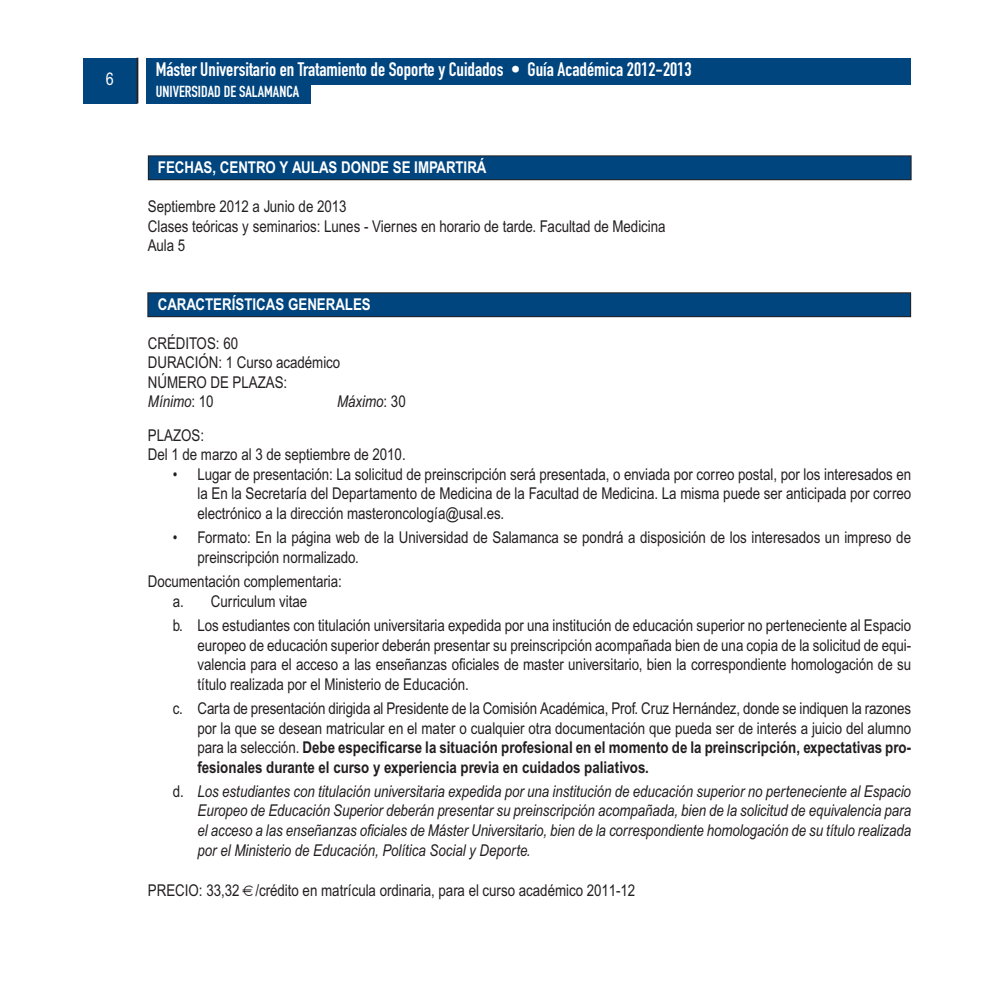
<style>
.page{position:relative;width:993px;height:993px;background:#fff}
.page>*{position:absolute;margin:0;border:0;box-sizing:border-box;transform-origin:0 0}
.t1{font:19.25px "DIN Engschrift Alternate";color:#fff}
.t2{font:17.5px "Arial Narrow";color:#fff}
.t3{font:16.28px/19.4px "Arial Narrow";color:#231f20}
.t4{font:italic 16.28px/19.4px "Arial Narrow";color:#231f20;text-align:justify}
.t5{font:700 16.28px "Arial Narrow";color:#fff}
.t6{font:15.75px "DIN Engschrift Alternate";color:#fff}
.s1{font-style:italic}
.s2{font-style:normal}
.s3{font-weight:700}
</style>
<div class="page">
<div style="left:148px;top:293px;width:762px;height:23px;background:#01457f"></div>
<div style="left:147px;top:292px;width:763px;height:25px;border:1px solid #231f20"></div>
<div style="left:148px;top:156px;width:762px;height:24px;background:#01457f"></div>
<div style="left:148px;top:155px;width:763px;height:25px;border:1px solid #231f20"></div>
<div style="left:83px;top:58px;width:54px;height:45px;background:#01457f"></div>
<div style="left:146px;top:58px;width:164px;height:45px;background:#01457f"></div>
<hr style="left:136px;top:58px;width:2px;height:45px;background:#231f20">
<div style="left:146px;top:58px;width:764px;height:26px;background:#01457f"></div>
<p class="t2" style="left:106px;top:73px;width:9px">6</p>
<p class="t1" style="left:156px;top:62px;width:537px">Máster Universitario en Tratamiento de Soporte y Cuidados • Guía Académica 2012-2013</p>
<p class="t6" style="left:156px;top:86px;width:145px">UNIVERSIDAD DE SALAMANCA</p>
<p class="t5" style="left:158px;top:161px;width:330px">FECHAS, CENTRO Y AULAS DONDE SE IMPARTIRÁ</p>
<p class="t3" style="left:148px;top:198px;width:519px">Septiembre 2012 a Junio de 2013<br>Clases teóricas y seminarios: Lunes - Viernes en horario de tarde. Facultad de Medicina<br>Aula 5</p>
<p class="t5" style="left:158px;top:298px;width:214px">CARACTERÍSTICAS GENERALES</p>
<p class="t3" style="left:148px;top:334px;width:194px">CRÉDITOS: 60<br>DURACIÓN: 1 Curso académico<br>NÚMERO DE PLAZAS:<br><span class="s1">Mínimo</span>: 10</p>
<p class="t4" style="left:337px;top:393px;width:70px">Máximo<span class="s2">: 30</span></p>
<p class="t3" style="left:148px;top:426px;width:259px">PLAZOS:<br>Del 1 de marzo al 3 de septiembre de 2010.</p>
<p class="t3" style="left:197px;top:465px;width:715px;text-align:justify;text-indent:-25px">• Lugar de presentación: La solicitud de preinscripción será presentada, o enviada por correo postal, por los interesados en la En la Secretaría del Departamento de Medicina de la Facultad de Medicina. La misma puede ser anticipada por correo electrónico a la dirección masteroncología@usal.es.</p>
<p class="t3" style="left:197px;top:529px;width:714px;text-indent:-25px">• Formato: En la página web de la Universidad de Salamanca se pondrá a disposición de los interesados un impreso de preinscripción normalizado.</p>
<p class="t3" style="left:173px;top:573px;width:171px;text-indent:-25px">Documentación complementaria: a. Curriculum vitae</p>
<p class="t3" style="left:197px;top:617px;width:715px;text-align:justify;text-indent:-25px">b. Los estudiantes con titulación universitaria expedida por una institución de educación superior no perteneciente al Espacio europeo de educación superior deberán presentar su preinscripción acompañada bien de una copia de la solicitud de equi&shy;valencia para el acceso a las enseñanzas oficiales de master universitario, bien la correspondiente homologación de su título realizada por el Ministerio de Educación.</p>
<p class="t3" style="left:197px;top:700px;width:714px;text-align:justify;text-indent:-25px">c. Carta de presentación dirigida al Presidente de la Comisión Académica, Prof. Cruz Hernández, donde se indiquen la razones por la que se desean matricular en el mater o cualquier otra documentación que pueda ser de interés a juicio del alumno para la selección. <span class="s3">Debe especificarse la situación profesional en el momento de la preinscripción, expectativas pro&shy;fesionales durante el curso y experiencia previa en cuidados paliativos.</span></p>
<p class="t4" style="left:197px;top:782px;width:714px;text-indent:-25px"><span class="s2">d.</span> Los estudiantes con titulación universitaria expedida por una institución de educación superior no perteneciente al Espacio Europeo de Educación Superior deberán presentar su preinscripción acompañada, bien de la solicitud de equivalencia para el acceso a las enseñanzas oficiales de Máster Universitario, bien de la correspondiente homologación de su título realizada por el Ministerio de Educación, Política Social y Deporte.</p>
<p class="t3" style="left:148px;top:881px;width:489px">PRECIO: 33,32 /crédito en matrícula ordinaria, para el curso académico 2011-12</p>
</div>
